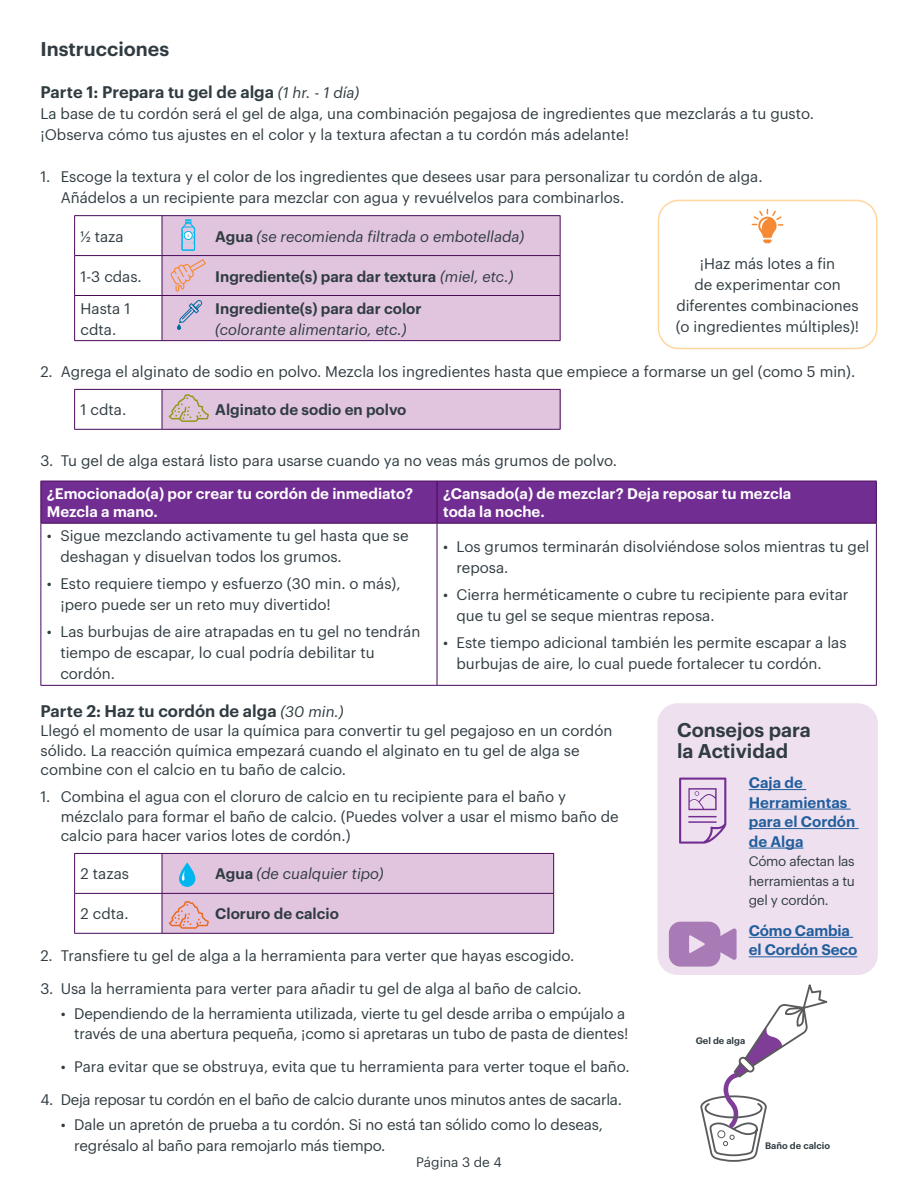
<style>
.page{position:relative;width:918px;height:1188px;background:#fff}
.page>*{position:absolute;margin:0;border:0;box-sizing:border-box;transform-origin:0 0}
.t1{font:600 19.5px/21px "Graphik";color:#303c42}
.t2{font:600 16.5px "Graphik";color:#303c42}
.t3{font:15px/21px "Graphik";color:#303c42}
.t4{font:600 15px/18px "Graphik";color:#fff}
.t5{font:600 15px "Graphik";color:#303c42}
.t6{font:italic 15px "Graphik";color:#303c42}
.t7{font:15px "Graphik";letter-spacing:-.02em;color:#303c42}
.t8{font:600 15px/19.5px "Graphik";color:#215e9e}
.t9{font:13.5px/19.5px "Graphik";letter-spacing:-.02em;color:#303c42;text-align:justify}
.t10{font:13.5px "Graphik";color:#303c42}
.t11{font:600 9.3px "Graphik";color:#303c42}
.s1{font-weight:400;font-style:italic;font-size:15px}
.s2{font-weight:600;font-style:normal}
.s3{font-weight:400;font-style:italic}
</style>
<div class="page">
<div style="left:163px;top:216px;width:397px;height:124px;background:#e1c5df"></div>
<hr style="left:74px;top:215px;width:88px;height:1px;background:#470858">
<hr style="left:74px;top:216px;width:1px;height:39px;background:#470858">
<hr style="left:162px;top:215px;width:399px;height:1px;background:#470858">
<hr style="left:162px;top:216px;width:1px;height:39px;background:#470858">
<hr style="left:560px;top:216px;width:1px;height:39px;background:#470858">
<hr style="left:74px;top:255px;width:88px;height:1px;background:#470858">
<hr style="left:74px;top:256px;width:1px;height:39px;background:#470858">
<hr style="left:162px;top:255px;width:399px;height:1px;background:#470858">
<hr style="left:162px;top:256px;width:1px;height:39px;background:#470858">
<hr style="left:560px;top:256px;width:1px;height:39px;background:#470858">
<hr style="left:74px;top:295px;width:88px;height:1px;background:#470858">
<hr style="left:74px;top:296px;width:1px;height:44px;background:#470858">
<hr style="left:162px;top:295px;width:399px;height:1px;background:#470858">
<hr style="left:162px;top:296px;width:1px;height:44px;background:#470858">
<hr style="left:560px;top:296px;width:1px;height:44px;background:#470858">
<hr style="left:74px;top:340px;width:88px;height:1px;background:#470858">
<hr style="left:162px;top:340px;width:399px;height:1px;background:#470858">
<div style="left:162px;top:389px;width:398px;height:40px;background:#e1c5df"></div>
<hr style="left:74px;top:389px;width:88px;height:1px;background:#470858">
<hr style="left:74px;top:390px;width:1px;height:39px;background:#470858">
<hr style="left:162px;top:389px;width:399px;height:1px;background:#470858">
<hr style="left:162px;top:390px;width:1px;height:39px;background:#470858">
<hr style="left:560px;top:390px;width:1px;height:39px;background:#470858">
<hr style="left:74px;top:429px;width:88px;height:1px;background:#470858">
<hr style="left:162px;top:429px;width:399px;height:1px;background:#470858">
<div style="left:41px;top:482px;width:835px;height:41px;background:#712d91"></div>
<hr style="left:40px;top:524px;width:1px;height:161px;background:#470858">
<hr style="left:437px;top:524px;width:1px;height:161px;background:#470858">
<hr style="left:876px;top:524px;width:1px;height:161px;background:#470858">
<hr style="left:40px;top:685px;width:397px;height:1px;background:#470858">
<hr style="left:437px;top:685px;width:440px;height:1px;background:#470858">
<hr style="left:40px;top:481px;width:397px;height:1px;background:#470858">
<hr style="left:40px;top:481px;width:1px;height:42px;background:#470858">
<hr style="left:40px;top:523px;width:397px;height:1px;background:#470858">
<hr style="left:437px;top:481px;width:440px;height:1px;background:#470858">
<hr style="left:437px;top:481px;width:1px;height:42px;background:#470858">
<hr style="left:876px;top:481px;width:1px;height:42px;background:#470858">
<hr style="left:437px;top:523px;width:440px;height:1px;background:#470858">
<div style="left:658px;top:200px;width:220px;height:149px;border:2px solid #ffd69b;border-radius:20px"></div>
<svg style="left:700px;top:984px;width:128px;height:178px"></svg>
<svg style="left:752px;top:209px;width:32px;height:34px"></svg>
<div style="left:657px;top:703px;width:221px;height:272px;background:#eee0ee;border-radius:20px"></div>
<hr style="left:749px;top:937px;width:104px;height:1px;background:#215e9e">
<hr style="left:749px;top:956px;width:108px;height:1px;background:#215e9e">
<svg style="left:669px;top:922px;width:68px;height:45px"></svg>
<hr style="left:749px;top:789px;width:57px;height:1px;background:#215e9e">
<hr style="left:749px;top:809px;width:102px;height:1px;background:#215e9e">
<hr style="left:749px;top:828px;width:110px;height:1px;background:#215e9e">
<hr style="left:749px;top:848px;width:54px;height:1px;background:#215e9e">
<svg style="left:679px;top:778px;width:47px;height:66px"></svg>
<hr style="left:74px;top:853px;width:88px;height:1px;background:#470858">
<hr style="left:74px;top:854px;width:1px;height:39px;background:#470858">
<hr style="left:74px;top:893px;width:88px;height:1px;background:#470858">
<hr style="left:74px;top:894px;width:1px;height:39px;background:#470858">
<hr style="left:74px;top:933px;width:88px;height:1px;background:#470858">
<hr style="left:162px;top:933px;width:392px;height:1px;background:#470858">
<svg style="left:181px;top:219px;width:15px;height:32px"></svg>
<svg style="left:162px;top:853px;width:392px;height:80px;background:#dabdd8"></svg>
<svg style="left:169px;top:394px;width:40px;height:28px"></svg>
<svg style="left:170px;top:259px;width:36px;height:33px"></svg>
<svg style="left:177px;top:299px;width:26px;height:31px"></svg>
<h1 class="t1" style="left:40px;top:37px;width:130px">Instrucciones</h1>
<p class="t2" style="left:40px;top:80px;width:320px">Parte 1: Prepara tu gel de alga <span class="s1">(1 hr. - 1 día)</span></p>
<p class="t3" style="left:40px;top:102px;width:775px">La base de tu cordón será el gel de alga, una combinación pegajosa de ingredientes que mezclarás a tu gusto. ¡Observa cómo tus ajustes en el color y la textura afectan a tu cordón más adelante!</p>
<p class="t3" style="left:61px;top:165px;width:703px;text-indent:-20px">1. Escoge la textura y el color de los ingredientes que desees usar para personalizar tu cordón de alga.<br>Añádelos a un recipiente para mezclar con agua y revuélvelos para combinarlos.</p>
<p class="t3" style="left:81px;top:225px;width:45px">1/2 taza</p>
<p class="t6" style="left:215px;top:225px;width:311px"><span class="s2">Agua</span> (se recomienda filtrada o embotellada)</p>
<p class="t3" style="left:81px;top:264px;width:63px">1-3 cdas.</p>
<p class="t5" style="left:215px;top:265px;width:300px">Ingrediente(s) para dar textura <span class="s3">(miel, etc.)</span></p>
<p class="t3" style="left:81px;top:296px;width:51px">Hasta 1 cdta.</p>
<p class="t5" style="left:215px;top:297px;width:208px">Ingrediente(s) para dar color</p>
<p class="t3" style="left:676px;top:252px;width:185px;text-align:center">¡Haz más lotes a fin<br>de experimentar con diferentes combinaciones (o ingredientes múltiples)!</p>
<p class="t6" style="left:215px;top:318px;width:193px">(colorante alimentario, etc.)</p>
<p class="t3" style="left:41px;top:360px;width:816px">2. Agrega el alginato de sodio en polvo. Mezcla los ingredientes hasta que empiece a formarse un gel (como 5 min).</p>
<p class="t3" style="left:81px;top:398px;width:47px">1 cdta.</p>
<p class="t5" style="left:215px;top:398px;width:193px">Alginato de sodio en polvo</p>
<p class="t3" style="left:41px;top:449px;width:578px">3. Tu gel de alga estará listo para usarse cuando ya no veas más grumos de polvo.</p>
<p class="t4" style="left:47px;top:483px;width:368px">¿Emocionado(a) por crear tu cordón de inmediato?<br>Mezcla a mano.</p>
<p class="t4" style="left:443px;top:483px;width:350px">¿Cansado(a) de mezclar? Deja reposar tu mezcla toda la noche.</p>
<p class="t3" style="left:60px;top:524px;width:350px;text-indent:-14px">• Sigue mezclando activamente tu gel hasta que se deshagan y disuelvan todos los grumos.</p>
<p class="t3" style="left:60px;top:572px;width:342px;text-indent:-14px">• Esto requiere tiempo y esfuerzo (30 min. o más), ¡pero puede ser un reto muy divertido!</p>
<p class="t3" style="left:60px;top:620px;width:361px;text-indent:-14px">• Las burbujas de aire atrapadas en tu gel no tendrán tiempo de escapar, lo cual podría debilitar tu cordón.</p>
<p class="t3" style="left:457px;top:535px;width:414px;text-indent:-14px">• Los grumos terminarán disolviéndose solos mientras tu gel reposa.</p>
<p class="t3" style="left:457px;top:583px;width:394px;text-indent:-14px">• Cierra herméticamente o cubre tu recipiente para evitar que tu gel se seque mientras reposa.</p>
<p class="t3" style="left:457px;top:631px;width:392px;text-indent:-14px">• Este tiempo adicional también les permite escapar a las burbujas de aire, lo cual puede fortalecer tu cordón.</p>
<p class="t2" style="left:40px;top:698px;width:305px">Parte 2: Haz tu cordón de alga <span class="s1">(30 min.)</span></p>
<p class="t3" style="left:40px;top:720px;width:573px;line-height:19.5px">Llegó el momento de usar la química para convertir tu gel pegajoso en un cordón sólido. La reacción química empezará cuando el alginato en tu gel de alga se combine con el calcio en tu baño de calcio.</p>
<p class="t3" style="left:61px;top:786px;width:559px;line-height:19.5px;text-indent:-20px">1. Combina el agua con el cloruro de calcio en tu recipiente para el baño y mézclalo para formar el baño de calcio. (Puedes volver a usar el mismo baño de calcio para hacer varios lotes de cordón.)</p>
<p class="t3" style="left:81px;top:862px;width:50px">2 tazas</p>
<p class="t6" style="left:215px;top:863px;width:170px"><span class="s2">Agua</span> (de cualquier tipo)</p>
<p class="t3" style="left:81px;top:902px;width:49px">2 cdta.</p>
<p class="t5" style="left:215px;top:902px;width:125px">Cloruro de calcio</p>
<p class="t3" style="left:41px;top:944px;width:535px">2. Transfiere tu gel de alga a la herramienta para verter que hayas escogido.</p>
<p class="t3" style="left:41px;top:977px;width:543px">3. Usa la herramienta para verter para añadir tu gel de alga al baño de calcio.</p>
<p class="t3" style="left:61px;top:1003px;width:569px;line-height:19.5px;text-align:right">• Dependiendo de la herramienta utilizada, vierte tu gel desde arriba o empújalo a través de una abertura pequeña, ¡como si apretaras un tubo de pasta de dientes!</p>
<p class="t3" style="left:61px;top:1055px;width:571px">• Para evitar que se obstruya, evita que tu herramienta para verter toque el baño.</p>
<p class="t7" style="left:41px;top:1088px;width:583px">4. Deja reposar tu cordón en el baño de calcio durante unos minutos antes de sacarla.</p>
<p class="t3" style="left:74px;top:1113px;width:530px;text-indent:-14px">• Dale un apretón de prueba a tu cordón. Si no está tan sólido como lo deseas, regrésalo al baño para remojarlo más tiempo.</p>
<p class="t10" style="left:416px;top:1152px;width:87px">Página 3 de 4</p>
<h1 class="t1" style="left:677px;top:718px;width:135px">Consejos para la Actividad</h1>
<p class="t8" style="left:749px;top:772px;width:108px">Caja de<br>Herramientas para el Cordón de Alga</p>
<p class="t9" style="left:749px;top:850px;width:108px">Cómo afectan las herramientas a tu gel y cordón.</p>
<p class="t8" style="left:749px;top:919px;width:110px">Cómo Cambia el Cordón Seco</p>
<p class="t11" style="left:696px;top:1034px;width:51px">Gel de alga</p>
<p class="t11" style="left:765px;top:1138px;width:66px">Baño de calcio</p>
</div>
